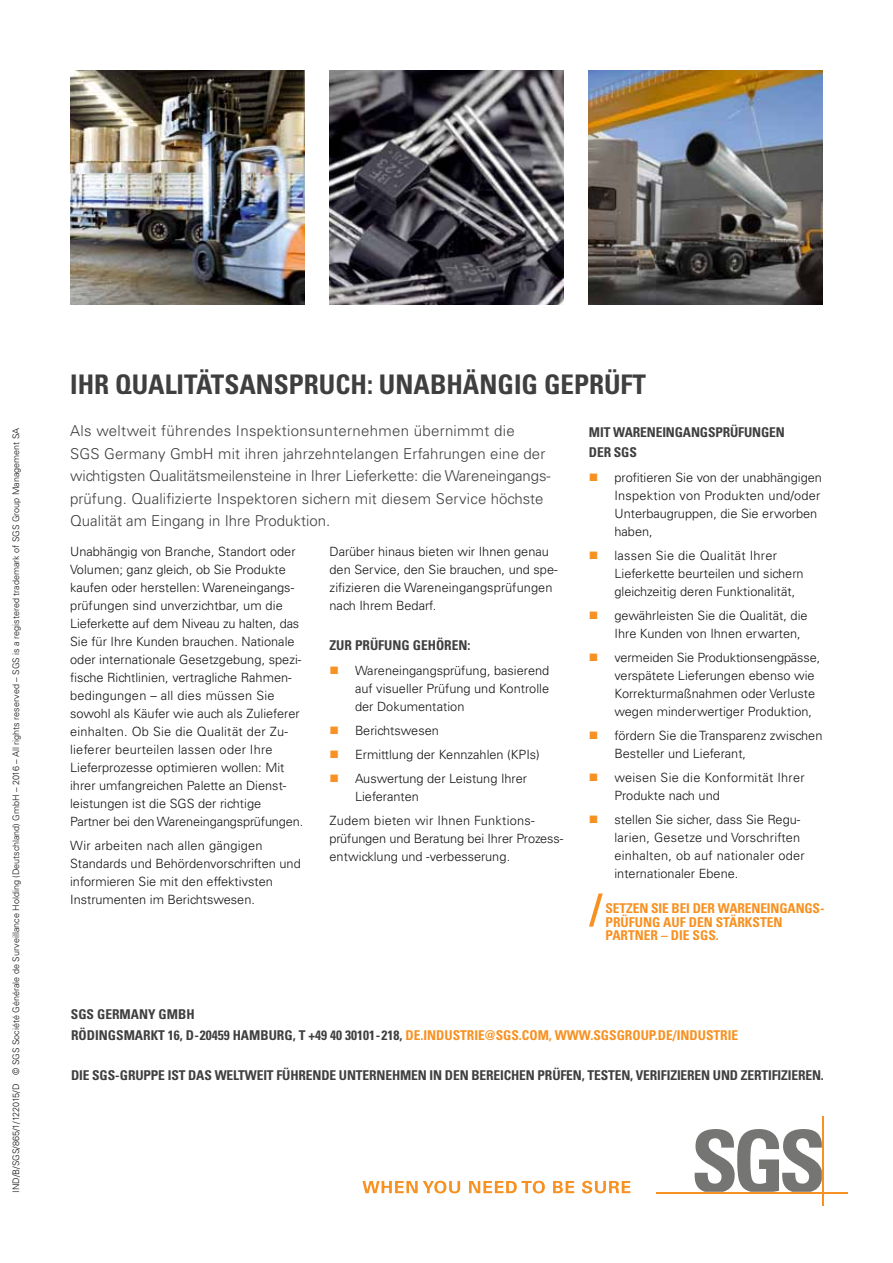
<style>
.page{position:relative;width:893px;height:1263px;background:#fff}
.page>*{position:absolute;margin:0;border:0;box-sizing:border-box;transform-origin:0 0}
.t1{font:700 condensed 27px "Univers LT Std";color:#403f3f}
.t2{font:300 15px/22.5px "Univers LT Std";letter-spacing:.01em;color:#403f3f}
.t3{font:700 condensed 13.5px/20.2px "Univers LT Std";letter-spacing:-.01em;color:#403f3f}
.t4{font:700 condensed 13.5px/13.5px "Univers LT Std";color:#f79121}
.t5{font:300 12.75px/18px "Univers LT Std";color:#141415}
.t6{font:300 12.75px/18px "Univers LT Std";letter-spacing:.02em;color:#141415}
.t7{font:300 9px "Univers LT Std";color:#141415}
.s1{color:#f79121}
</style>
<div class="page">
<img style="left:70px;top:70px;width:234px;height:234px">
<img style="left:330px;top:70px;width:233px;height:234px">
<img style="left:589px;top:70px;width:234px;height:234px">
<svg style="left:362px;top:1181px;width:98px;height:12px"></svg>
<svg style="left:469px;top:1181px;width:76px;height:12px"></svg>
<svg style="left:553px;top:1181px;width:21px;height:12px"></svg>
<svg style="left:582px;top:1181px;width:48px;height:12px"></svg>
<svg style="left:694px;top:1129px;width:128px;height:63px"></svg>
<hr style="left:656px;top:1192px;width:191px;height:1px;background:#f79121">
<hr style="left:822px;top:1117px;width:1px;height:89px;background:#f79121">
<svg style="left:589px;top:893px;width:14px;height:33px"></svg>
<p class="t7" style="left:11px;top:1193px;width:766px;rotate:-90deg">IND/B/SGS/865/1/122015/D © SGS Société Générale de Surveillance Holding (Deutschland) GmbH – 2016 – All rights reserved – SGS is a registered trademark of SGS Group Management SA</p>
<h1 class="t1" style="left:70px;top:368px;width:441px">IHR QUALITÄTSANSPRUCH: UNABHÄNGIG</h1>
<h1 class="t1" style="left:544px;top:368px;width:104px">GEPRÜFT</h1>
<p class="t2" style="left:70px;top:420px;width:482px">Als weltweit führendes Inspektionsunternehmen übernimmt die<br>SGS Germany GmbH mit ihren jahrzehntelangen Erfahrungen eine der wichtigsten Qualitätsmeilensteine in Ihrer Lieferkette: die Wareneingangs&shy;prüfung. Qualifizierte Inspektoren sichern mit diesem Service höchste Qualität am Eingang in Ihre Produktion.</p>
<p class="t3" style="left:589px;top:422px;width:197px">MIT WARENEINGANGSPRÜFUNGEN<br>DER SGS</p>
<p class="t5" style="left:614px;top:469px;width:209px;text-indent:-26px"><span class="s1">■</span> profitieren Sie von der unabhängigen<br>Inspektion von Produkten und/oder<br>Unterbaugruppen, die Sie erworben haben,</p>
<p class="t5" style="left:614px;top:547px;width:191px;text-indent:-26px"><span class="s1">■</span> lassen Sie die Qualität Ihrer<br>Lieferkette beurteilen und sichern gleichzeitig deren Funktionalität,</p>
<p class="t5" style="left:614px;top:607px;width:195px;text-indent:-26px"><span class="s1">■</span> gewährleisten Sie die Qualität, die<br>Ihre Kunden von Ihnen erwarten,</p>
<p class="t5" style="left:614px;top:649px;width:207px;text-indent:-26px"><span class="s1">■</span> vermeiden Sie Produktionsengpässe, verspätete Lieferungen ebenso wie Korrekturmaßnahmen oder Verluste wegen minderwertiger Produktion,</p>
<p class="t5" style="left:614px;top:727px;width:209px;text-indent:-26px"><span class="s1">■</span> fördern Sie die Transparenz zwischen<br>Besteller und Lieferant,</p>
<p class="t6" style="left:614px;top:769px;width:192px;text-indent:-26px"><span class="s1">■</span> weisen Sie die Konformität Ihrer<br>Produkte nach und</p>
<p class="t5" style="left:614px;top:811px;width:192px;text-indent:-26px"><span class="s1">■</span> stellen Sie sicher, dass Sie Regu&shy;larien, Gesetze und Vorschriften einhalten, ob auf nationaler oder internationaler Ebene.</p>
<p class="t5" style="left:70px;top:542px;width:235px">Unabhängig von Branche, Standort oder Volumen; ganz gleich, ob Sie Produkte kaufen oder herstellen: Wareneingangs&shy;prüfungen sind unverzichtbar, um die Lieferkette auf dem Niveau zu halten, das Sie für Ihre Kunden brauchen. Nationale oder internationale Gesetzgebung, spezi&shy;fische Richtlinien, vertragliche Rahmen&shy;bedingungen – all dies müssen Sie sowohl als Käufer wie auch als Zulieferer einhalten. Ob Sie die Qualität der Zu&shy;lieferer beurteilen lassen oder Ihre Lieferprozesse optimieren wollen: Mit ihrer umfangreichen Palette an Dienst&shy;leistungen ist die SGS der richtige Partner bei den Wareneingangsprüfungen.</p>
<p class="t5" style="left:70px;top:837px;width:232px">Wir arbeiten nach allen gängigen Standards und Behördenvorschriften und informieren Sie mit den effektivsten Instrumenten im Berichtswesen.</p>
<p class="t5" style="left:330px;top:542px;width:230px">Darüber hinaus bieten wir Ihnen genau den Service, den Sie brauchen, und spe&shy;zifizieren die Wareneingangsprüfungen nach Ihrem Bedarf.</p>
<p class="t3" style="left:330px;top:635px;width:143px">ZUR PRÜFUNG GEHÖREN:</p>
<p class="t5" style="left:355px;top:661px;width:196px;text-align:justify;text-indent:-26px"><span class="s1">■</span> Wareneingangsprüfung, basierend auf visueller Prüfung und Kontrolle der Dokumentation</p>
<p class="t5" style="left:330px;top:721px;width:111px"><span class="s1">■</span> Berichtswesen</p>
<p class="t5" style="left:330px;top:745px;width:212px"><span class="s1">■</span> Ermittlung der Kennzahlen (KPIs)</p>
<p class="t5" style="left:355px;top:769px;width:174px;text-indent:-26px"><span class="s1">■</span> Auswertung der Leistung Ihrer<br>Lieferanten</p>
<p class="t5" style="left:330px;top:811px;width:235px">Zudem bieten wir Ihnen Funktions&shy;prüfungen und Beratung bei Ihrer Prozess&shy;entwicklung und -verbesserung.</p>
<p class="t4" style="left:605px;top:901px;width:220px">SETZEN SIE BEI DER WARENEINGANGS-<br>PRÜFUNG AUF DEN STÄRKSTEN<br>PARTNER – DIE SGS.</p>
<p class="t3" style="left:71px;top:1004px;width:498px">SGS GERMANY GMBH<br>RÖDINGSMARKT 16, D-20459 HAMBURG, T +49 40 30101-218, <span class="s1">DE.INDUSTRIE@SGS.COM, WWW</span></p>
<p class="t4" style="left:590px;top:1028px;width:149px">.SGSGROUP.DE/INDUSTRIE</p>
<p class="t3" style="left:71px;top:1065px;width:754px">DI E SGS-GRUPPE IST DAS WELTWEIT FÜHRENDE UNTERNEHMEN IN DEN BEREICHEN PRÜFEN, TESTEN, VERIFIZIEREN UND ZERTIFIZIEREN.</p>
</div>
